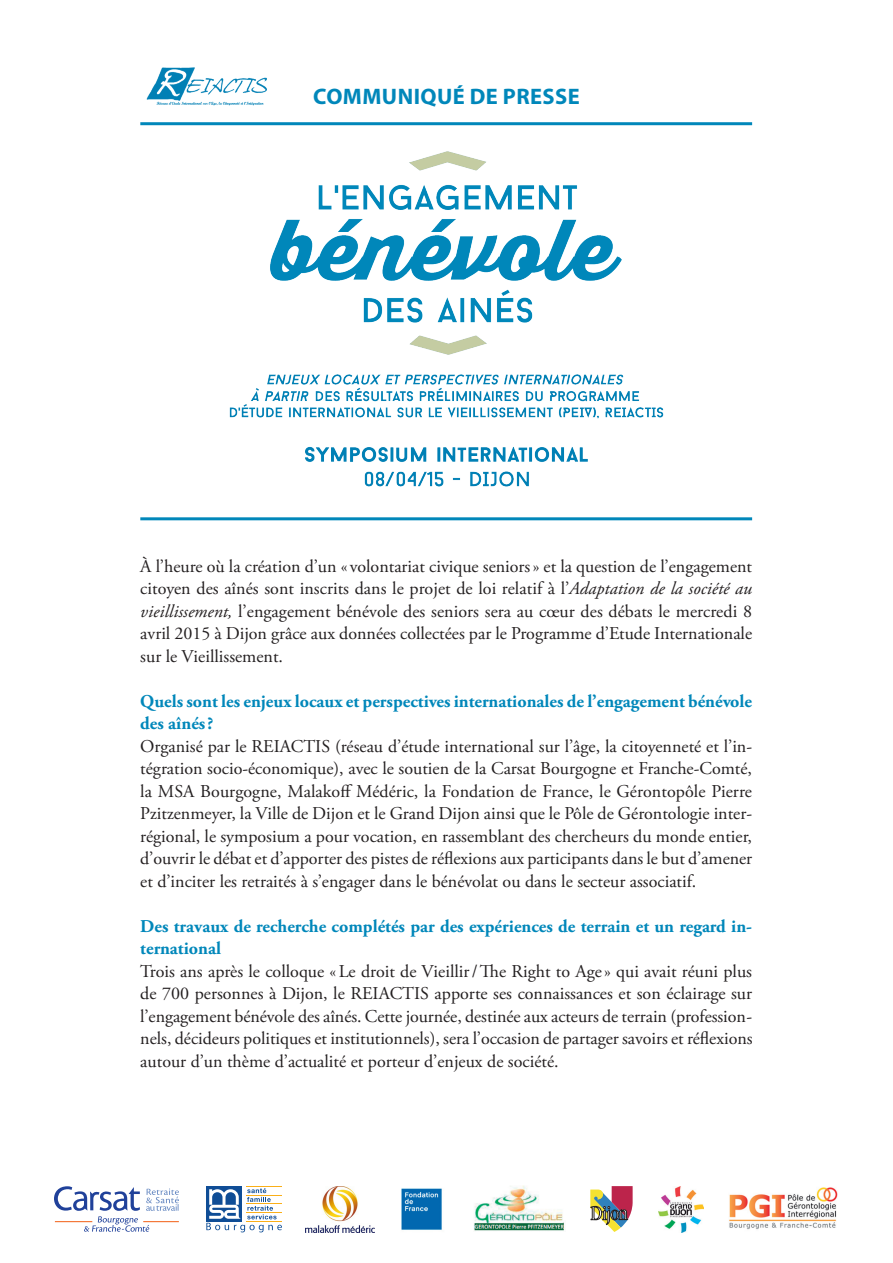
<style>
.page{position:relative;width:893px;height:1263px;background:#fff}
.page>*{position:absolute;margin:0;border:0;box-sizing:border-box;transform-origin:0 0}
.t1{font:700 22.5px "Myriad Pro";letter-spacing:.02em;color:#0087ba}
.t2{font:18px/22.5px "Adobe Garamond Pro";color:#231f20;text-align:justify}
.t3{font:700 18px/22.5px "Adobe Garamond Pro";color:#0087ba}
.s1{font-style:italic}
</style>
<div class="page">
<svg style="left:54px;top:1186px;width:125px;height:46px"></svg>
<hr style="left:246px;top:1186px;width:36px;height:1px;background:#faaf18">
<div style="left:206px;top:1186px;width:36px;height:36px;background:#0f4d96"></div>
<svg style="left:206px;top:1188px;width:76px;height:44px"></svg>
<img style="left:401px;top:1188px;width:41px;height:42px">
<img style="left:474px;top:1186px;width:90px;height:45px">
<img style="left:658px;top:1186px;width:45px;height:46px">
<svg style="left:591px;top:1186px;width:42px;height:46px"></svg>
<img style="left:729px;top:1187px;width:108px;height:43px">
<img style="left:306px;top:1186px;width:69px;height:46px">
<img style="left:229px;top:151px;width:435px;height:336px">
<hr style="left:140px;top:122px;width:612px;height:3px;background:#0087ba">
<hr style="left:140px;top:517px;width:612px;height:3px;background:#0087ba">
<img style="left:140px;top:67px;width:143px;height:58px">
<p class="t1" style="left:313px;top:82px;width:268px">COMMUNIQUÉ DE PRESSE</p>
<p class="t2" style="left:140px;top:555px;width:613px">À l’heure où la création d’un « volontariat civique seniors» et la question de l’engagement citoyen des aînés sont inscrits dans le projet de loi relatif à l’<span class="s1">Adaptation de la société au vieillissement,</span> l’engagement bénévole des seniors sera au cœur des débats le mercredi 8 avril 2015 à Dijon grâce aux données collectées par le Programme d’Etude Internationale sur le Vieillissement.</p>
<p class="t3" style="left:140px;top:690px;width:613px">Quels sont les enjeux locaux et perspectives internationales de l’engagement bénévole des aînés?</p>
<p class="t2" style="left:140px;top:735px;width:613px">Organisé par le REIACTIS (réseau d’étude international sur l’âge, la citoyenneté et l’in&shy;tégration socio-économique), avec le soutien de la Carsat Bourgogne et Franche-Comté, la MSA Bourgogne, Malakoff Médéric, la Fondation de France, le Gérontopôle Pierre Pzitzenmeyer, la Ville de Dijon et le Grand Dijon ainsi que le Pôle de Gérontologie inter&shy;régional, le symposium a pour vocation, en rassemblant des chercheurs du monde entier, d’ouvrir le débat et d’apporter des pistes de réflexions aux participants dans le but d’amener et d’inciter les retraités à s’engager dans le bénévolat ou dans le secteur associatif.</p>
<p class="t3" style="left:140px;top:915px;width:613px">Des travaux de recherche complétés par des expériences de terrain et un regard in&shy;ternational</p>
<p class="t2" style="left:140px;top:960px;width:614px">Trois ans après le colloque «Le droit de Vieillir/The Right to Age» qui avait réuni plus de 700 personnes à Dijon, le REIACTIS apporte ses connaissances et son éclairage sur l’engagement bénévole des aînés. Cette journée, destinée aux acteurs de terrain (profession&shy;nels, décideurs politiques et institutionnels), sera l’occasion de partager savoirs et réflexions autour d’un thème d’actualité et porteur d’enjeux de société.</p>
</div>
